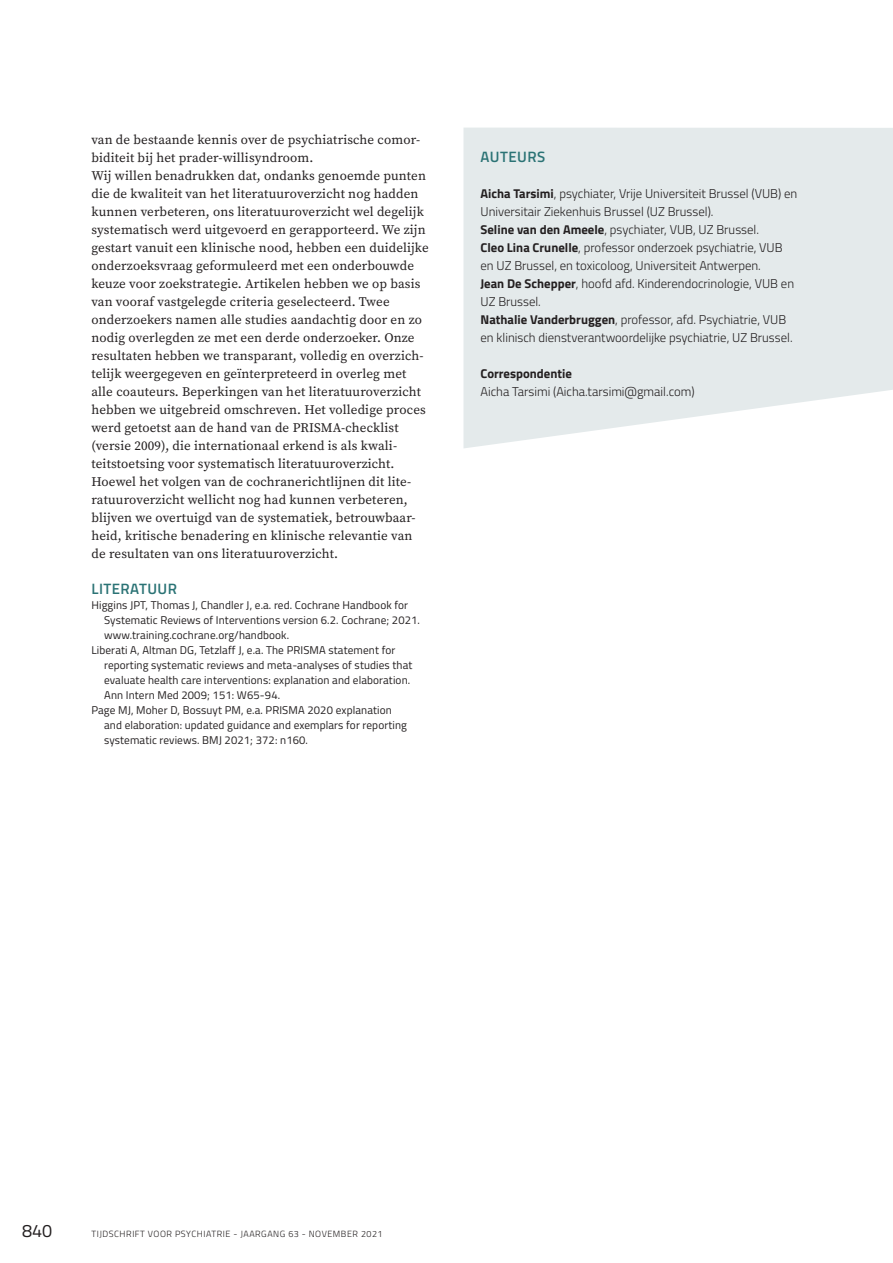
<style>
.page{position:relative;width:893px;height:1263px;background:#fff}
.page>*{position:absolute;margin:0;border:0;box-sizing:border-box;transform-origin:0 0}
.t1{font:18px "Titillium Web";color:#231f20}
.k4{font:600 15px "Titillium Web";letter-spacing:.03em;color:#2b7375}
.standaard{font:13.2px/18px "Source Serif Variable";letter-spacing:.01em;color:#231f20}
.auteurs{font:300 12.75px/18px "Titillium Web";color:#231f20}
.auteurs-2{font:700 12.75px "Titillium Web";color:#231f20}
.lit{font:11.25px/15px "Titillium Web";letter-spacing:.01em;color:#231f20}
.t2{font:300 9px "Titillium Web";letter-spacing:.06em;color:#231f20}
.s1{font-weight:700}
</style>
<div class="page">
<svg style="left:463px;top:128px;width:430px;height:320px;background:#e6ebec"></svg>
<p class="standaard" style="left:91px;top:131px;width:330px">van de bestaande kennis over de psychiatrische comor&shy;biditeit bij het prader-willisyndroom.</p>
<p class="standaard" style="left:91px;top:167px;width:339px">Wij willen benadrukken dat, ondanks genoemde punten die de kwaliteit van het literatuuroverzicht nog hadden kunnen verbeteren, ons literatuuroverzicht wel degelijk systematisch werd uitgevoerd en gerapporteerd. We zijn gestart vanuit een klinische nood, hebben een duidelijke onderzoeksvraag geformuleerd met een onderbouwde keuze voor zoekstrategie. Artikelen hebben we op basis van vooraf vastgelegde criteria geselecteerd. Twee onderzoekers namen alle studies aandachtig door en zo nodig overlegden ze met een derde onderzoeker. Onze resultaten hebben we transparant, volledig en overzich&shy;telijk weergegeven en geïnterpreteerd in overleg met alle coauteurs. Beperkingen van het literatuuroverzicht hebben we uitgebreid omschreven. Het volledige proces werd getoetst aan de hand van de PRISMA-checklist (versie 2009), die internationaal erkend is als kwali&shy;teitstoetsing voor systematisch literatuuroverzicht.</p>
<p class="standaard" style="left:91px;top:473px;width:326px">Hoewel het volgen van de cochranerichtlijnen dit lite&shy;ratuuroverzicht wellicht nog had kunnen verbeteren, blijven we overtuigd van de systematiek, betrouwbaar&shy;heid, kritische benadering en klinische relevantie van de resultaten van ons literatuuroverzicht.</p>
<p class="k4" style="left:91px;top:577px;width:87px">LITERATUUR</p>
<p class="lit" style="left:104px;top:597px;width:317px;text-indent:-13px">Higgins JPT, Thomas J, Chandler J, e.a. red. Cochrane Handbook for<br>Systematic Reviews of Interventions version 6.2. Cochrane; 2021. www.training.cochrane.org/handbook.</p>
<p class="lit" style="left:104px;top:642px;width:310px;text-indent:-13px">Liberati A, Altman DG, Tetzlaff J, e.a. The PRISMA statement for reporting systematic reviews and meta-analyses of studies that evaluate health care interventions: explanation and elaboration.<br>Ann Intern Med 2009; 151: W65-94.</p>
<p class="lit" style="left:104px;top:702px;width:304px;text-indent:-13px">Page MJ, Moher D, Bossuyt PM, e.a. PRISMA 2020 explanation and elaboration: updated guidance and exemplars for reporting systematic reviews. BMJ 2021; 372: n160.</p>
<p class="k4" style="left:481px;top:145px;width:66px">AUTEURS</p>
<p class="auteurs" style="left:480px;top:184px;width:318px"><span class="s1">Aicha Tarsimi</span>, psychiater, Vrije Universiteit Brussel (VUB) en<br>Universitair Ziekenhuis Brussel (UZ Brussel).</p>
<p class="auteurs" style="left:480px;top:220px;width:280px"><span class="s1">Seline van den Ameele</span>, psychiater, VUB, UZ Brussel.</p>
<p class="auteurs" style="left:480px;top:238px;width:304px"><span class="s1">Cleo Lina Crunelle</span>, professor onderzoek psychiatrie, VUB en UZ Brussel, en toxicoloog, Universiteit Antwerpen.</p>
<p class="auteurs" style="left:480px;top:274px;width:315px"><span class="s1">Jean De Schepper</span>, hoofd afd. Kinderendocrinologie, VUB en<br>UZ Brussel.</p>
<p class="auteurs" style="left:480px;top:310px;width:314px"><span class="s1">Nathalie Vanderbruggen</span>, professor, afd. Psychiatrie, VUB en klinisch dienstverantwoordelijke psychiatrie, UZ Brussel.</p>
<p class="auteurs-2" style="left:480px;top:364px;width:93px">Correspondentie</p>
<p class="auteurs" style="left:480px;top:382px;width:216px">Aicha Tarsimi (Aicha.tarsimi@gmail.com)</p>
<h1 class="t1" style="left:22px;top:1218px;width:32px">840</h1>
<p class="t2" style="left:91px;top:1228px;width:293px">TIJDSCHRIFT VOOR PSYCHIATRIE - JAARGANG 63 - NOVEMBER 2021</p>
</div>
